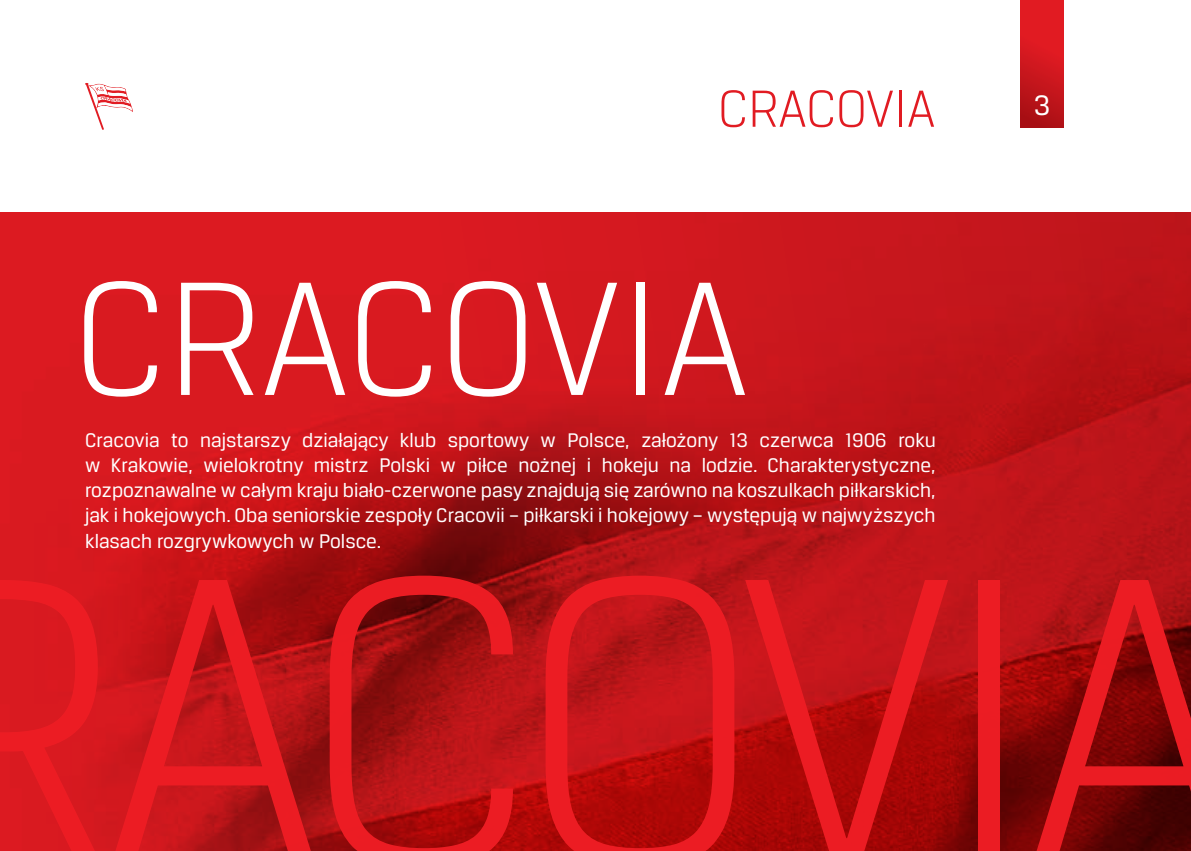
<style>
.page{position:relative;width:1191px;height:851px;background:#fff}
.page>*{position:absolute;margin:0;border:0;box-sizing:border-box;transform-origin:0 0}
.t1{font:300 435px "Breuer Text";letter-spacing:-.05em;color:#ed1d24}
.t2{font:300 172.5px "Breuer Text";color:#fff}
.t3{font:300 55.5px "Breuer Text";color:#e11b22}
.t4{font:30px "Breuer Text";color:#fff}
.t5{font:21px/25.2px "Breuer Text";color:#fff;text-align:justify}
</style>
<div class="page">
<svg style="left:85px;top:83px;width:48px;height:47px"></svg>
<img style="left:0;top:213px;width:1191px;height:637px">
<div style="left:1020px;top:0;width:43px;height:128px;background:linear-gradient(to bottom,#ee1e26,#ae1116)"></div>
<h3 class="t3" style="left:718px;top:80px;width:219px">CRACOVIA</h3>
<h2 class="t2" style="left:73px;top:248px;width:678px">CRACOVIA</h2>
<p class="t5" style="left:85px;top:427px;width:852px">Cracovia to najstarszy działający klub sportowy w Polsce, założony 13 czerwca 1906 roku w Krakowie, wielokrotny mistrz Polski w piłce nożnej i hokeju na lodzie. Charakterystyczne, rozpoznawalne w całym kraju biało-czerwone pasy znajdują się zarówno na koszulkach piłkarskich, jak i hokejowych. Oba seniorskie zespoły Cracovii – piłkarski i hokejowy – występują w najwyższych klasach rozgrywkowych w Polsce.</p>
<h3 class="t4" style="left:1033px;top:89px;width:18px">3</h3>
<h1 class="t1" style="left:-119px;top:493px;width:1369px">RACOVIA</h1>
</div>
